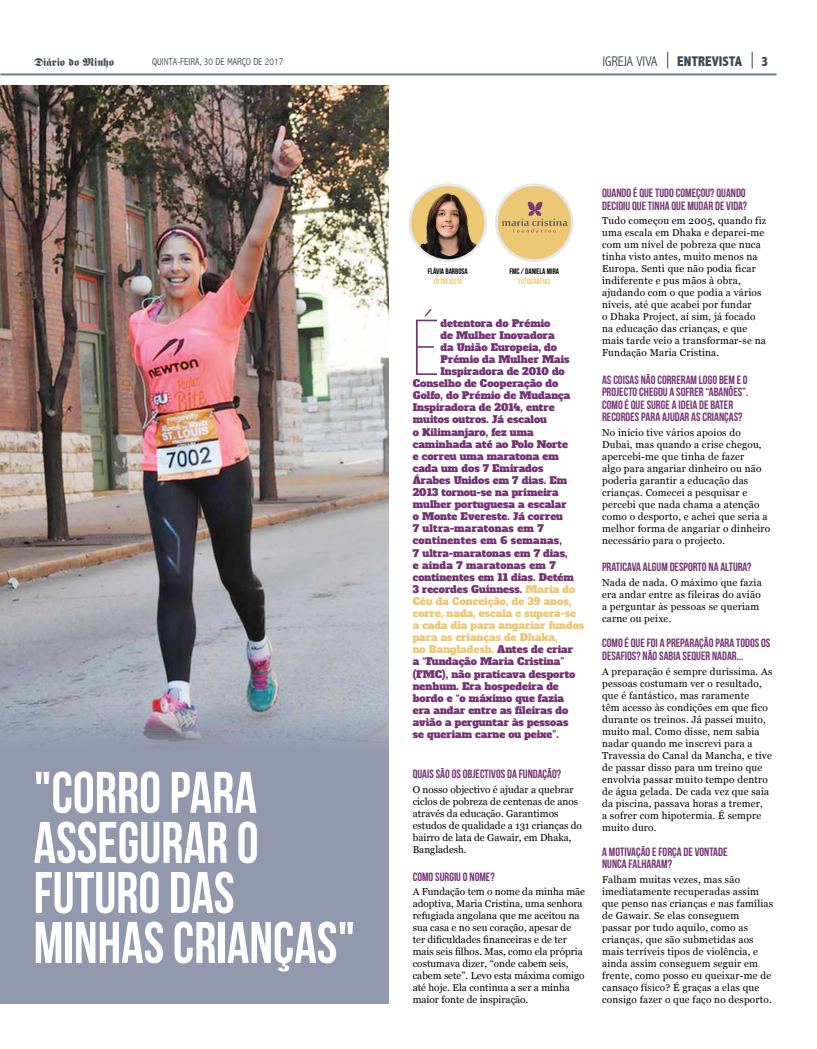
<style>
.page{position:relative;width:817px;height:1049px;background:#fff}
.page>*{position:absolute;margin:0;border:0;box-sizing:border-box;transform-origin:0 0}
.t1{font:300 79.1px "Bebas Neue";color:#753274}
.t2{font:700 58.5px/50px "Bebas Neue";color:#fff;scale:.94 1}
.t3{font:800 condensed 14px "Abadi";color:#3b474f}
.t4{font:300 condensed 14px "Abadi";color:#3b474f}
.t5{font:12px/12.5px "Bebas Neue";color:#753274}
.t6{font:11px "Fette Fraktur";color:#3b474f}
.t7{font:10px/12px "Georgia";letter-spacing:.02em;color:#000}
.t8{font:10px "Alfa Slab One";letter-spacing:.005em;color:#753274}
.t9{font:10px/12px "Georgia";color:#000}
.t10{font:10px "Alfa Slab One";letter-spacing:.005em;color:#edc874}
.t11{font:10px "Alfa Slab One";letter-spacing:.025em;color:#753274}
.t12{font:300 condensed 10px "Abadi";color:#3b474f}
.t13{font:8px "Bebas Neue";color:#000}
.t14{font:8px "Bebas Neue";color:#edc874}
.s1{color:#edc874}
.s2{color:#753274}
</style>
<div class="page">
<hr style="left:0;top:73px;width:776px;height:2px;background:#668290">
<svg style="left:751px;top:52px;width:1px;height:16px"></svg>
<svg style="left:667px;top:52px;width:1px;height:16px"></svg>
<div style="left:0;top:85px;width:388px;height:918px;background:#9299ac"></div>
<img style="left:0;top:85px;width:388px;height:659px">
<svg style="left:410px;top:185px;width:75px;height:76px"></svg>
<img style="left:412px;top:193px;width:73px;height:68px">
<div style="left:408px;top:183px;width:79px;height:79px;border:3px solid #e6e7e8;border-radius:50%"></div>
<img style="left:499px;top:187px;width:73px;height:69px">
<div style="left:495px;top:183px;width:78px;height:79px;border:3px solid #e6e7e8;border-radius:50%"></div>
<p class="t6" style="left:34px;top:56px;width:81px">Diário do Minho</p>
<p class="t12" style="left:152px;top:56px;width:133px">QUINTA-FEIRA, 30 DE MARÇO DE 2017</p>
<h3 class="t4" style="left:602px;top:53px;width:56px">IGREJA VIVA</h3>
<h3 class="t3" style="left:677px;top:53px;width:66px">ENTREVISTA</h3>
<h3 class="t3" style="left:761px;top:53px;width:9px">3</h3>
<h2 class="t2" style="left:34px;top:767px;width:344px">"CORRO PARA<br>ASSEGURAR O<br>FUTURO DAS<br>MINHAS CRIANÇAS"</h2>
<p class="t13" style="left:427px;top:267px;width:42px">FLÁVIA BARBOSA</p>
<p class="t14" style="left:433px;top:277px;width:30px">ENTREVISTA</p>
<p class="t13" style="left:509px;top:267px;width:51px">FMC / DANIELA MIRA</p>
<p class="t14" style="left:518px;top:277px;width:34px">FOTOGRAFIAS</p>
<h1 class="t1" style="left:412px;top:306px;width:29px">É</h1>
<p class="t8" style="left:440px;top:316px;width:111px">detentora do Prémio</p>
<p class="t8" style="left:440px;top:328px;width:116px">de Mulher Inovadora</p>
<p class="t8" style="left:440px;top:340px;width:118px">da União Europeia, do</p>
<p class="t8" style="left:440px;top:353px;width:131px">Prémio da Mulher Mais</p>
<p class="t8" style="left:440px;top:365px;width:126px">Inspiradora de 2010 do</p>
<p class="t8" style="left:412px;top:377px;width:147px">Conselho de Cooperação do</p>
<p class="t8" style="left:412px;top:389px;width:159px">Golfo, do Prémio de Mudança</p>
<p class="t8" style="left:412px;top:401px;width:143px">Inspiradora de 2014, entre</p>
<p class="t8" style="left:412px;top:413px;width:136px">muitos outros. Já escalou</p>
<p class="t8" style="left:412px;top:425px;width:122px">o Kilimanjaro, fez uma</p>
<p class="t8" style="left:412px;top:437px;width:157px">caminhada até ao Polo Norte</p>
<p class="t8" style="left:412px;top:449px;width:147px">e correu uma maratona em</p>
<p class="t8" style="left:412px;top:461px;width:132px">cada um dos 7 Emirados</p>
<p class="t8" style="left:412px;top:474px;width:156px">Árabes Unidos em 7 dias. Em</p>
<p class="t8" style="left:412px;top:486px;width:147px">2013 tornou-se na primeira</p>
<p class="t8" style="left:412px;top:498px;width:155px">mulher portuguesa a escalar</p>
<p class="t8" style="left:412px;top:510px;width:152px">o Monte Evereste. Já correu</p>
<p class="t11" style="left:412px;top:522px;width:132px">7 ultra-maratonas em 7</p>
<p class="t11" style="left:412px;top:534px;width:151px">continentes em 6 semanas,</p>
<p class="t8" style="left:412px;top:546px;width:156px">7 ultra-maratonas em 7 dias,</p>
<p class="t11" style="left:412px;top:558px;width:144px">e ainda 7 maratonas em 7</p>
<p class="t8" style="left:412px;top:570px;width:163px">continentes em 11 dias. Detém</p>
<p class="t8" style="left:412px;top:582px;width:164px">3 recordes Guinness. <span class="s1">Maria do</span></p>
<p class="t10" style="left:412px;top:595px;width:160px">Céu da Conceição, de 39 anos,</p>
<p class="t10" style="left:412px;top:607px;width:165px">corre, nada, escala e supera-se</p>
<p class="t10" style="left:412px;top:619px;width:173px">a cada dia para angariar fundos</p>
<p class="t10" style="left:412px;top:631px;width:146px">para as crianças de Dhaka,</p>
<p class="t10" style="left:412px;top:643px;width:162px">no Bangladesh. <span class="s2">Antes de criar</span></p>
<p class="t8" style="left:412px;top:655px;width:153px">a “Fundação Maria Cristina”</p>
<p class="t8" style="left:412px;top:667px;width:164px">(FMC), não praticava desporto</p>
<p class="t8" style="left:412px;top:679px;width:147px">nenhum. Era hospedeira de</p>
<p class="t8" style="left:412px;top:691px;width:153px">bordo e “o máximo que fazia</p>
<p class="t8" style="left:412px;top:703px;width:157px">era andar entre as fileiras do</p>
<p class="t8" style="left:412px;top:716px;width:157px">avião a perguntar às pessoas</p>
<p class="t8" style="left:412px;top:728px;width:147px">se queriam carne ou peixe”.</p>
<p class="t5" style="left:412px;top:768px;width:150px">QUAIS SÃO OS OBJECTIVOS DA FUNDAÇÃO?</p>
<p class="t9" style="left:412px;top:783px;width:171px">O nosso objectivo é ajudar a quebrar ciclos de pobreza de centenas de anos através da educação. Garantimos estudos de qualidade a 131 crianças do bairro de lata de Gawair, em Dhaka,<br>Bangladesh.</p>
<p class="t5" style="left:412px;top:870px;width:83px">COMO SURGIU O NOME?</p>
<p class="t9" style="left:412px;top:885px;width:174px">A Fundação tem o nome da minha mãe adoptiva, Maria Cristina, uma senhora refugiada angolana que me aceitou na sua casa e no seu coração, apesar de ter dificuldades financeiras e de ter mais seis filhos. Mas, como ela própria costumava dizer, “onde cabem seis, cabem sete”. Levo esta máxima comigo até hoje. Ela continua a ser a minha maior fonte de inspiração.</p>
<p class="t5" style="left:602px;top:186px;width:146px">QUANDO É QUE TUDO COMEÇOU? QUANDO<br>DECIDIU QUE TINHA QUE MUDAR DE VIDA?</p>
<p class="t7" style="left:602px;top:214px;width:166px">Tudo começou em 2005, quando fiz uma escala em Dhaka e deparei-me com um nível de pobreza que nuca tinha visto antes, muito menos na<br>Europa. Senti que não podia ficar indiferente e pus mãos à obra, ajudando com o que podia a vários níveis, até que acabei por fundar<br>o Dhaka Project, aí sim, já focado na educação das crianças, e que mais tarde veio a transformar-se na<br>Fundação Maria Cristina.</p>
<p class="t5" style="left:602px;top:373px;width:148px">AS COISAS NÃO CORRERAM LOGO BEM E O PROJECTO CHEGOU A SOFRER “ABANÕES”.<br>COMO É QUE SURGE A IDEIA DE BATER RECORDES PARA AJUDAR AS CRIANÇAS?</p>
<p class="t7" style="left:602px;top:426px;width:170px">No início tive vários apoios do<br>Dubai, mas quando a crise chegou, apercebi-me que tinha de fazer<br>algo para angariar dinheiro ou não poderia garantir a educação das crianças. Comecei a pesquisar e percebi que nada chama a atenção como o desporto, e achei que seria a melhor forma de angariar o dinheiro necessário para o projecto.</p>
<p class="t5" style="left:602px;top:561px;width:151px">PRATICAVA ALGUM DESPORTO NA ALTURA?</p>
<p class="t7" style="left:602px;top:576px;width:161px">Nada de nada. O máximo que fazia era andar entre as fileiras do avião a perguntar às pessoas se queriam carne ou peixe.</p>
<p class="t5" style="left:602px;top:637px;width:170px">COMO É QUE FOI A PREPARAÇÃO PARA TODOS OS<br>DESAFIOS? NÃO SABIA SEQUER NADAR...</p>
<p class="t7" style="left:602px;top:665px;width:172px">A preparação é sempre duríssima. As pessoas costumam ver o resultado, que é fantástico, mas raramente<br>têm acesso às condições em que fico durante os treinos. Já passei muito, muito mal. Como disse, nem sabia nadar quando me inscrevi para a<br>Travessia do Canal da Mancha, e tive de passar disso para um treino que envolvia passar muito tempo dentro de água gelada. De cada vez que saía da piscina, passava horas a tremer,<br>a sofrer com hipotermia. É sempre muito duro.</p>
<p class="t5" style="left:602px;top:845px;width:127px">A MOTIVAÇÃO E FORÇA DE VONTADE<br>NUNCA FALHARAM?</p>
<p class="t7" style="left:602px;top:873px;width:172px">Falham muitas vezes, mas são imediatamente recuperadas assim que penso nas crianças e nas famílias de Gawair. Se elas conseguem<br>passar por tudo aquilo, como as crianças, que são submetidas aos mais terríveis tipos de violência, e ainda assim conseguem seguir em frente, como posso eu queixar-me de cansaço físico? É graças a elas que consigo fazer o que faço no desporto.</p>
</div>
